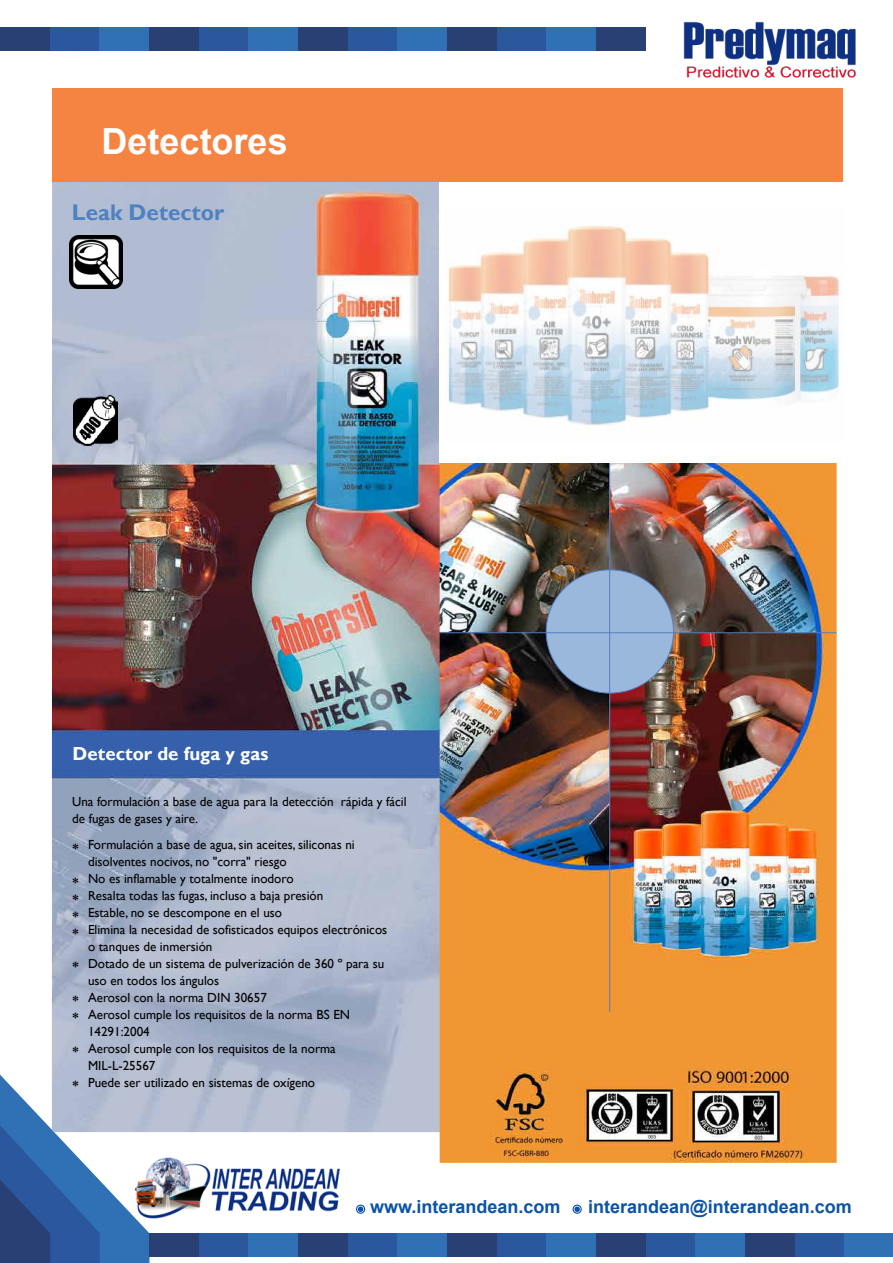
<style>
.page{position:relative;width:893px;height:1263px;background:#fff}
.page>*{position:absolute;margin:0;border:0;box-sizing:border-box;transform-origin:0 0}
.t1{font:700 37.65px "Gill Sans";color:#f1f1f2}
.t2{font:700 36px "Arial";color:#fff}
.t3{font:700 22.65px "Gill Sans";color:#4e81c2}
.t4{font:700 18.9px "Gill Sans";color:#fff}
.t5{font:700 18px "Arial";color:#0d53a5}
.t6{font:13.2px/17px "Gill Sans";color:#000}
.t7{font:700 13.2px/17px "Gill Sans";color:#000;text-align:justify}
</style>
<div class="page">
<div style="left:99px;top:27px;width:50px;height:24px;background:#3070b5"></div>
<div style="left:49px;top:27px;width:50px;height:24px;background:#2b579e"></div>
<div style="left:0;top:27px;width:50px;height:24px;background:#294075"></div>
<svg style="left:0;top:1074px;width:149px;height:189px"></svg>
<div style="left:248px;top:27px;width:50px;height:24px;background:#3070b5"></div>
<div style="left:198px;top:27px;width:50px;height:24px;background:#2b579e"></div>
<div style="left:149px;top:27px;width:50px;height:24px;background:#294075"></div>
<div style="left:397px;top:27px;width:50px;height:24px;background:#3070b5"></div>
<div style="left:347px;top:27px;width:50px;height:24px;background:#2b579e"></div>
<div style="left:298px;top:27px;width:50px;height:24px;background:#294075"></div>
<div style="left:546px;top:27px;width:50px;height:24px;background:#3070b5"></div>
<div style="left:496px;top:27px;width:50px;height:24px;background:#2b579e"></div>
<div style="left:447px;top:27px;width:50px;height:24px;background:#294075"></div>
<div style="left:596px;top:27px;width:50px;height:24px;background:#294075"></div>
<div style="left:248px;top:1233px;width:50px;height:24px;background:#3070b5"></div>
<div style="left:198px;top:1233px;width:50px;height:24px;background:#2b579e"></div>
<div style="left:149px;top:1233px;width:50px;height:24px;background:#294075"></div>
<div style="left:397px;top:1233px;width:50px;height:24px;background:#3070b5"></div>
<div style="left:347px;top:1233px;width:50px;height:24px;background:#2b579e"></div>
<div style="left:298px;top:1233px;width:50px;height:24px;background:#294075"></div>
<div style="left:546px;top:1233px;width:50px;height:24px;background:#3070b5"></div>
<div style="left:496px;top:1233px;width:50px;height:24px;background:#2b579e"></div>
<div style="left:447px;top:1233px;width:50px;height:24px;background:#294075"></div>
<div style="left:695px;top:1233px;width:50px;height:24px;background:#3070b5"></div>
<div style="left:645px;top:1233px;width:50px;height:24px;background:#2b579e"></div>
<div style="left:596px;top:1233px;width:50px;height:24px;background:#294075"></div>
<div style="left:844px;top:1233px;width:49px;height:24px;background:#3070b5"></div>
<div style="left:794px;top:1233px;width:50px;height:24px;background:#2b579e"></div>
<div style="left:745px;top:1233px;width:49px;height:24px;background:#294075"></div>
<img style="left:683px;top:21px;width:172px;height:57px">
<div style="left:356px;top:1204px;width:9px;height:10px;border:1px solid #0d53a5;border-radius:50%"></div>
<svg style="left:358px;top:1206px;width:5px;height:6px"></svg>
<div style="left:573px;top:1204px;width:9px;height:10px;border:1px solid #0d53a5;border-radius:50%"></div>
<svg style="left:574px;top:1206px;width:6px;height:6px"></svg>
<img style="left:125px;top:1145px;width:216px;height:75px">
<img style="left:52px;top:182px;width:388px;height:950px">
<img style="left:70px;top:235px;width:53px;height:54px">
<img style="left:73px;top:395px;width:44px;height:50px">
<div style="left:52px;top:88px;width:791px;height:94px;background:#f58442"></div>
<img style="left:440px;top:463px;width:397px;height:700px">
<div style="left:546px;top:570px;width:127px;height:123px;background:#9ab7dc;border-radius:50%"></div>
<hr style="left:609px;top:461px;width:1px;height:551px;background:#547dbf">
<hr style="left:440px;top:632px;width:397px;height:1px;background:#547dbf">
<div style="left:439px;top:182px;width:404px;height:280px;background:#fff"></div>
<img style="left:447px;top:225px;width:392px;height:200px">
<h1 class="t1" style="left:182px;top:114px;width:196px">Detectores</h1>
<h2 class="t2" style="left:102px;top:117px;width:188px">Detectores</h2>
<h3 class="t3" style="left:72px;top:198px;width:154px">Leak Detector</h3>
<h3 class="t4" style="left:73px;top:742px;width:197px">Detector de fuga y gas</h3>
<p class="t6" style="left:72px;top:794px;width:336px">Una formulación a base de agua para la detección rápida y fácil de fugas de gases y aire.</p>
<p class="t6" style="left:88px;top:836px;width:301px">Formulación a base de agua, sin aceites, siliconas ni disolventes nocivos, no "corra" riesgo<br>No es inflamable y totalmente inodoro<br>Resalta todas las fugas, incluso a baja presión<br>Estable, no se descompone en el uso<br>Elimina la necesidad de sofisticados equipos electrónicos o tanques de inmersión<br>Dotado de un sistema de pulverización de 360 º para su uso en todos los ángulos<br>Aerosol con la norma DIN 30657<br>Aerosol cumple los requisitos de la norma BS EN 14291:2004<br>Aerosol cumple con los requisitos de la norma MIL-L-25567<br>Puede ser utilizado en sistemas de oxígeno</p>
<p class="t7" style="left:72px;top:840px;width:8px">*</p>
<p class="t7" style="left:72px;top:874px;width:8px">* * * *</p>
<p class="t7" style="left:72px;top:959px;width:8px">*</p>
<p class="t7" style="left:72px;top:993px;width:8px">* *</p>
<p class="t7" style="left:72px;top:1044px;width:8px">*</p>
<p class="t7" style="left:72px;top:1077px;width:8px">*</p>
<h3 class="t5" style="left:370px;top:1195px;width:192px">www.interandean.com</h3>
<h3 class="t5" style="left:588px;top:1195px;width:265px">interandean@interandean.com</h3>
</div>
